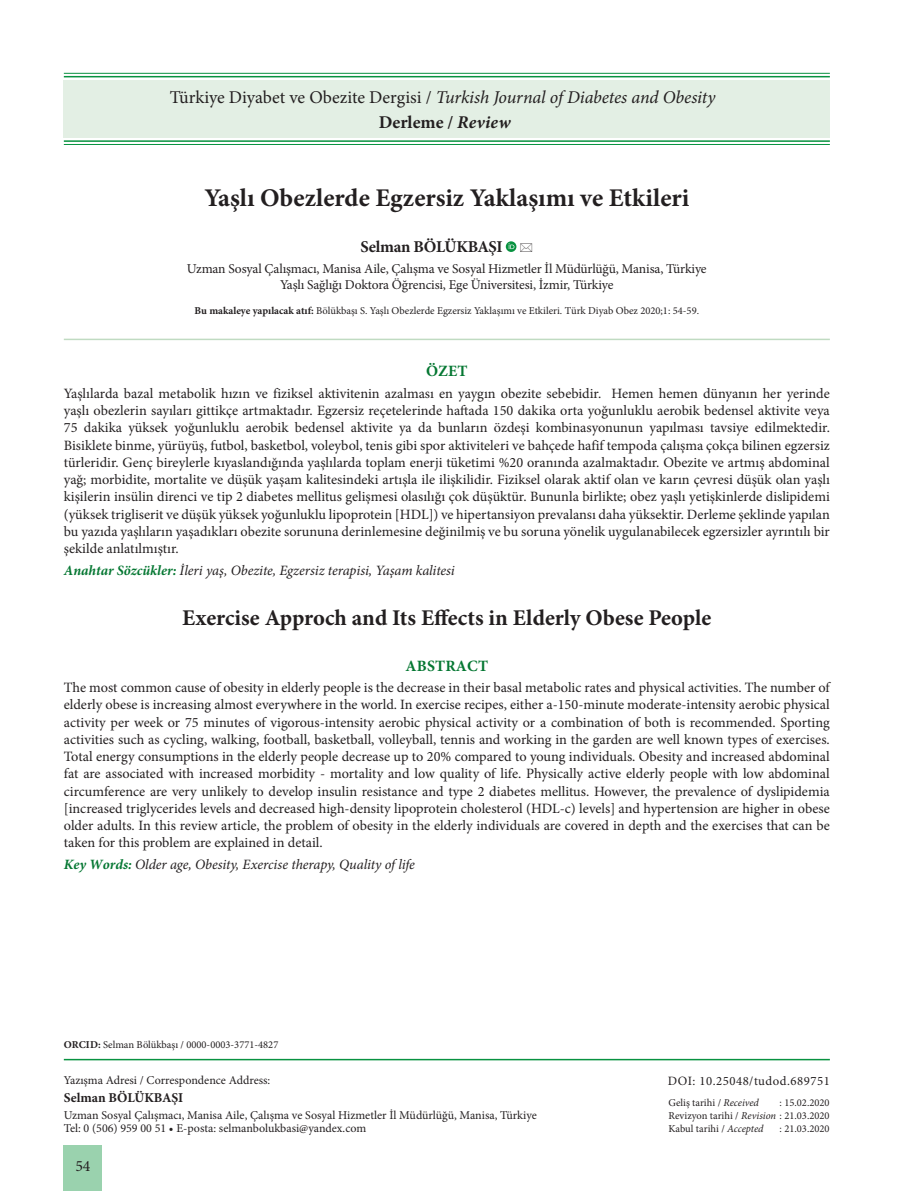
<style>
.page{position:relative;width:915px;height:1191px;background:#fff}
.page>*{position:absolute;margin:0;border:0;box-sizing:border-box;transform-origin:0 0}
.t1{font:700 25.5px "Minion Pro";color:#231f20}
.t2{font:700 22.5px "Minion Pro";color:#231f20}
.t3{font:italic 18px "Minion Pro";letter-spacing:-.01em;color:#231f20}
.t4{font:700 18px "Minion Pro";color:#231f20}
.t5{font:700 16.5px "Minion Pro";letter-spacing:-.02em;color:#231f20}
.t6{font:700 15.75px "Minion Pro";letter-spacing:.01em;color:#057732}
.t7{font:15.75px "Minion Pro";color:#231f20}
.t8{font:14.25px/17.2px "Minion Pro";color:#231f20;text-align:justify}
.t9{font:italic 14.25px "Minion Pro";letter-spacing:-.005em;color:#231f20}
.t10{font:13.5px "Minion Pro";letter-spacing:-.01em;color:#231f20}
.t11{font:700 13.5px "Minion Pro";letter-spacing:-.005em;color:#231f20}
.t12{font:12.75px "Minion Pro";letter-spacing:.04em;color:#231f20}
.t13{font:12px "Minion Pro";color:#231f20}
.t14{font:10.5px "Minion Pro";color:#231f20}
.s1{font-style:normal}
.s2{font-style:italic}
.s3{font-weight:700}
.s4{font-weight:700;color:#057732}
</style>
<div class="page">
<hr style="left:64px;top:1058px;width:765px;height:2px;background:#089240">
<div style="left:64px;top:1145px;width:38px;height:46px;background:#9ad2ae"></div>
<hr style="left:64px;top:339px;width:765px;height:1px;background:#c0dbc2">
<div style="left:64px;top:80px;width:765px;height:57px;background:#e3efe4"></div>
<hr style="left:64px;top:76px;width:765px;height:1px;background:#089240">
<hr style="left:64px;top:140px;width:765px;height:2px;background:#089240">
<hr style="left:64px;top:73px;width:765px;height:1px;background:#089240">
<hr style="left:64px;top:144px;width:765px;height:1px;background:#089240">
<svg style="left:505px;top:241px;width:12px;height:11px"></svg>
<p class="t3" style="left:170px;top:85px;width:547px"><span class="s1">Türkiye Diyabet ve Obezite Dergisi /</span> Turkish Journal of Diabetes and Obesity</p>
<p class="t4" style="left:378px;top:110px;width:133px">Derleme / <span class="s2">Review</span></p>
<p class="t1" style="left:204px;top:180px;width:486px">Yaşlı Obezlerde Egzersiz Yaklaşımı ve Etkileri</p>
<p class="t5" style="left:360px;top:235px;width:143px">Selman BÖLÜKBAŞI</p>
<p class="t10" style="left:187px;top:259px;width:521px">Uzman Sosyal Çalışmacı, Manisa Aile, Çalışma ve Sosyal Hizmetler İl Müdürlüğü, Manisa, Türkiye</p>
<p class="t10" style="left:280px;top:276px;width:335px">Yaşlı Sağlığı Doktora Öğrencisi, Ege Üniversitesi, İzmir, Türkiye</p>
<p class="t14" style="left:194px;top:303px;width:506px"><span class="s3">Bu makaleye yapılacak atıf:</span> Bölükbaşı S. Yaşlı Obezlerde Egzersiz Yaklaşımı ve Etkileri. Türk Diyab Obez 2020;1: 54-59.</p>
<p class="t6" style="left:426px;top:360px;width:43px">ÖZET</p>
<p class="t8" style="left:64px;top:385px;width:767px">Yaşlılarda bazal metabolik hızın ve fiziksel aktivitenin azalması en yaygın obezite sebebidir. Hemen hemen dünyanın her yerinde yaşlı obezlerin sayıları gittikçe artmaktadır. Egzersiz reçetelerinde haftada 150 dakika orta yoğunluklu aerobik bedensel aktivite veya 75 dakika yüksek yoğunluklu aerobik bedensel aktivite ya da bunların özdeşi kombinasyonunun yapılması tavsiye edilmektedir.<br>Bisiklete binme, yürüyüş, futbol, basketbol, voleybol, tenis gibi spor aktiviteleri ve bahçede hafif tempoda çalışma çokça bilinen egzersiz türleridir. Genç bireylerle kıyaslandığında yaşlılarda toplam enerji tüketimi %20 oranında azalmaktadır. Obezite ve artmış abdominal yağ; morbidite, mortalite ve düşük yaşam kalitesindeki artışla ile ilişkilidir. Fiziksel olarak aktif olan ve karın çevresi düşük olan yaşlı kişilerin insülin direnci ve tip 2 diabetes mellitus gelişmesi olasılığı çok düşüktür. Bununla birlikte; obez yaşlı yetişkinlerde dislipidemi (yüksek trigliserit ve düşük yüksek yoğunluklu lipoprotein [HDL]) ve hipertansiyon prevalansı daha yüksektir. Derleme şeklinde yapılan bu yazıda yaşlıların yaşadıkları obezite sorununa derinlemesine değinilmiş ve bu soruna yönelik uygulanabilecek egzersizler ayrıntılı bir şekilde anlatılmıştır.</p>
<p class="t9" style="left:64px;top:560px;width:392px"><span class="s4">Anahtar Sözcükler:</span> İleri yaş, Obezite, Egzersiz terapisi, Yaşam kalitesi</p>
<p class="t2" style="left:182px;top:602px;width:530px">Exercise Approch and Its Effects in Elderly Obese People</p>
<p class="t6" style="left:405px;top:654px;width:84px">ABSTRACT</p>
<p class="t8" style="left:64px;top:679px;width:767px">The most common cause of obesity in elderly people is the decrease in their basal metabolic rates and physical activities. The number of elderly obese is increasing almost everywhere in the world. In exercise recipes, either a-150-minute moderate-intensity aerobic physical activity per week or 75 minutes of vigorous-intensity aerobic physical activity or a combination of both is recommended. Sporting activities such as cycling, walking, football, basketball, volleyball, tennis and working in the garden are well known types of exercises.<br>Total energy consumptions in the elderly people decrease up to 20% compared to young individuals. Obesity and increased abdominal fat are associated with increased morbidity - mortality and low quality of life. Physically active elderly people with low abdominal circumference are very unlikely to develop insulin resistance and type 2 diabetes mellitus. However, the prevalence of dyslipidemia [increased triglycerides levels and decreased high-density lipoprotein cholesterol (HDL-c) levels] and hypertension are higher in obese older adults. In this review article, the problem of obesity in the elderly individuals are covered in depth and the exercises that can be taken for this problem are explained in detail.</p>
<p class="t9" style="left:64px;top:854px;width:352px"><span class="s4">Key Words:</span> Older age, Obesity, Exercise therapy, Quality of life</p>
<p class="t14" style="left:64px;top:1037px;width:216px"><span class="s3">ORCID:</span> Selman Bölükbaşı / 0000-0003-3771-4827</p>
<p class="t13" style="left:64px;top:1072px;width:208px">Yazışma Adresi / Correspondence Address:</p>
<p class="t11" style="left:64px;top:1088px;width:121px">Selman BÖLÜKBAŞI</p>
<p class="t13" style="left:64px;top:1107px;width:474px">Uzman Sosyal Çalışmacı, Manisa Aile, Çalışma ve Sosyal Hizmetler İl Müdürlüğü, Manisa, Türkiye</p>
<p class="t13" style="left:64px;top:1120px;width:304px">Tel: 0 (506) 959 00 51 • E-posta: selmanbolukbasi@yandex.com</p>
<p class="t7" style="left:75px;top:1155px;width:17px">54</p>
<p class="t12" style="left:667px;top:1072px;width:164px">DOI: 10.25048/tudod.689751</p>
<p class="t14" style="left:668px;top:1096px;width:92px">Geliş tarihi / <span class="s2">Received</span></p>
<p class="t14" style="left:779px;top:1096px;width:51px">: 15.02.2020</p>
<p class="t14" style="left:668px;top:1108px;width:162px">Revizyon tarihi / <span class="s2">Revision</span> : 21.03.2020</p>
<p class="t14" style="left:668px;top:1121px;width:96px">Kabul tarihi / <span class="s2">Accepted</span></p>
<p class="t14" style="left:779px;top:1121px;width:51px">: 21.03.2020</p>
</div>
